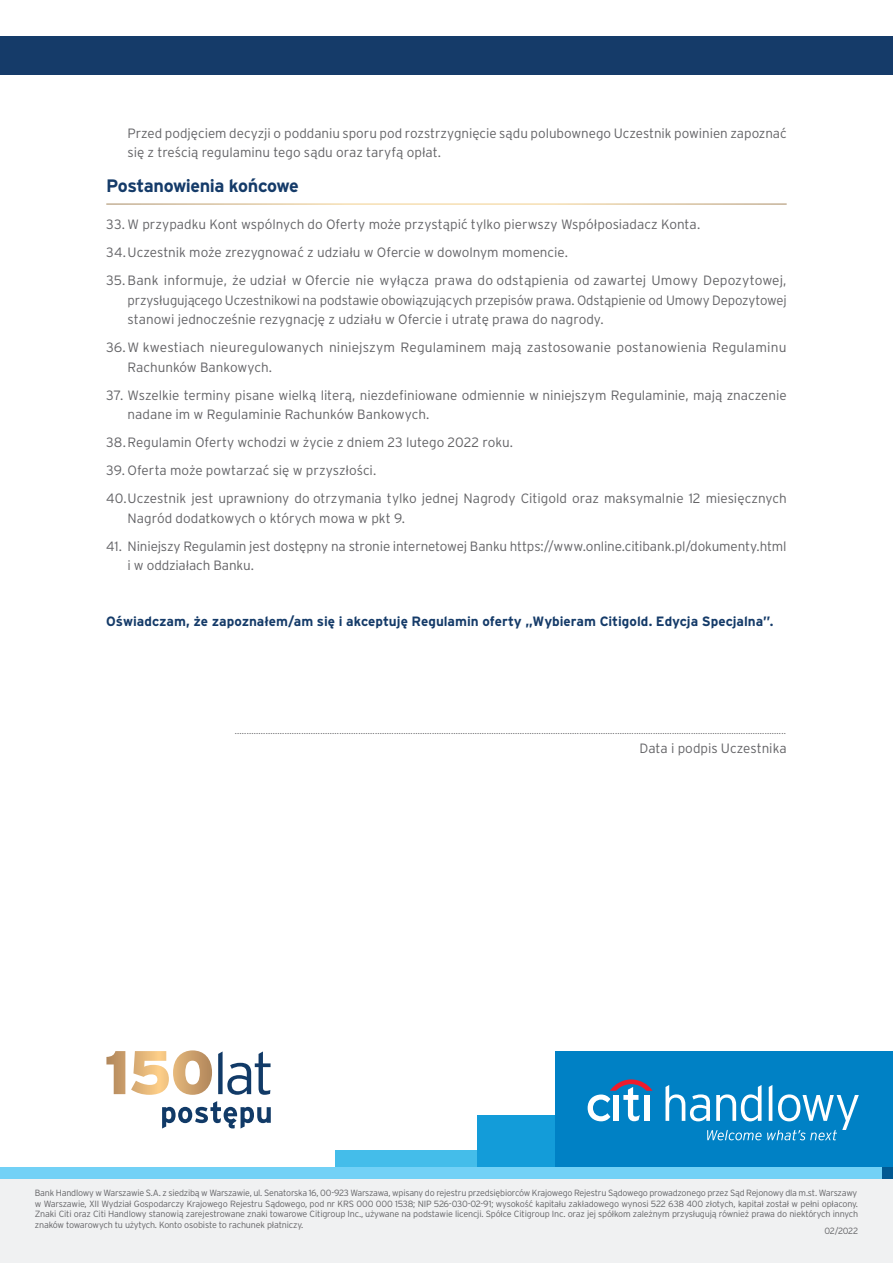
<style>
.page{position:relative;width:893px;height:1263px;background:#fff}
.page>*{position:absolute;margin:0;border:0;box-sizing:border-box;transform-origin:0 0}
.t1{font:700 18px "Interstate Pl";letter-spacing:-.03em;color:#153b69}
.t2{font:300 13.5px/19.5px "Interstate Pl";letter-spacing:-.005em;color:#636366}
.t3{font:700 13.5px "Interstate Pl";color:#153b69}
.t4{font:300 9px/10.5px "Interstate Pl";letter-spacing:-.02em;color:#636366;text-align:justify}
</style>
<div class="page">
<div style="left:0;top:37px;width:893px;height:38px;background:#153b69"></div>
<div style="left:0;top:1178px;width:893px;height:85px;background:#f0f1f2"></div>
<div style="left:336px;top:1150px;width:141px;height:17px;background:#44bdea"></div>
<div style="left:477px;top:1115px;width:78px;height:52px;background:#139cd9"></div>
<div style="left:881px;top:1167px;width:12px;height:12px;background:#015992"></div>
<div style="left:0;top:1167px;width:881px;height:12px;background:#72d1f6"></div>
<div style="left:555px;top:1051px;width:338px;height:116px;background:#0081c5"></div>
<svg style="left:665px;top:1085px;width:194px;height:55px"></svg>
<svg style="left:588px;top:1079px;width:64px;height:42px"></svg>
<div style="left:644px;top:1095px;width:5px;height:26px;background:#fff"></div>
<svg style="left:106px;top:1051px;width:19px;height:43px"></svg>
<svg style="left:131px;top:1050px;width:81px;height:45px"></svg>
<svg style="left:218px;top:1051px;width:53px;height:44px"></svg>
<svg style="left:162px;top:1101px;width:109px;height:28px"></svg>
<p class="t2" style="left:128px;top:123px;width:661px">Przed podjęciem decyzji o poddaniu sporu pod rozstrzygnięcie sądu polubownego Uczestnik powinien zapoznać się z treścią regulaminu tego sądu oraz taryfą opłat.</p>
<h1 class="t1" style="left:106px;top:175px;width:194px">Postanowienia końcowe</h1>
<p class="t2" style="left:106px;top:210px;width:682px;line-height:28px">33. W przypadku Kont wspólnych do Oferty może przystąpić tylko pierwszy Współposiadacz Konta.<br>34.Uczestnik może zrezygnować z udziału w Ofercie w dowolnym momencie.<br>35.Bank informuje, że udział w Ofercie nie wyłącza prawa do odstąpienia od zawartej Umowy Depozytowej,</p>
<p class="t2" style="left:128px;top:290px;width:661px">przysługującego Uczestnikowi na podstawie obowiązujących przepisów prawa. Odstąpienie od Umowy Depozytowej stanowi jednocześnie rezygnację z udziału w Ofercie i utratę prawa do nagrody.</p>
<p class="t2" style="left:128px;top:338px;width:660px;text-indent:-21px">36.W kwestiach nieuregulowanych niniejszym Regulaminem mają zastosowanie postanowienia Regulaminu<br>Rachunków Bankowych.</p>
<p class="t2" style="left:128px;top:385px;width:661px;text-indent:-21px">37. Wszelkie terminy pisane wielką literą, niezdefiniowane odmiennie w niniejszym Regulaminie, mają znaczenie nadane im w Regulaminie Rachunków Bankowych.</p>
<p class="t2" style="left:106px;top:433px;width:408px">38.Regulamin Oferty wchodzi w życie z dniem 23 lutego 2022 roku.</p>
<p class="t2" style="left:106px;top:456px;width:682px;line-height:28px">39. Oferta może powtarzać się w przyszłości.<br>40.Uczestnik jest uprawniony do otrzymania tylko jednej Nagrody Citigold oraz maksymalnie 12 miesięcznych</p>
<p class="t2" style="left:128px;top:508px;width:279px">Nagród dodatkowych o których mowa w pkt 9.</p>
<p class="t2" style="left:128px;top:536px;width:661px;text-indent:-21px">41. Niniejszy Regulamin jest dostępny na stronie internetowej Banku https://www.online.citibank.pl/dokumenty.html i w oddziałach Banku.</p>
<p class="t3" style="left:106px;top:614px;width:669px">Oświadczam, że zapoznałem/am się i akceptuję Regulamin oferty „Wybieram Citigold. Edycja Specjalna”.</p>
<p class="t4" style="left:235px;top:725px;width:553px">........................................................................................................................................................................................................................................</p>
<p class="t2" style="left:640px;top:739px;width:149px">Data i podpis Uczestnika</p>
<p class="t4" style="left:35px;top:1187px;width:825px">Bank Handlowy w Warszawie S.A. z siedzibą w Warszawie, ul. Senatorska 16, 00-923 Warszawa, wpisany do rejestru przedsiębiorców Krajowego Rejestru Sądowego prowadzonego przez Sąd Rejonowy dla m.st. Warszawy w Warszawie, XII Wydział Gospodarczy Krajowego Rejestru Sądowego, pod nr KRS 000 000 1538; NIP 526-030-02-91; wysokość kapitału zakładowego wynosi 522 638 400 złotych, kapitał został w pełni opłacony.<br>Znaki Citi oraz Citi Handlowy stanowią zarejestrowane znaki towarowe Citigroup Inc., używane na podstawie licencji. Spółce Citigroup Inc. oraz jej spółkom zależnym przysługują również prawa do niektórych innych znaków towarowych tu użytych. Konto osobiste to rachunek płatniczy.</p>
<p class="t4" style="left:824px;top:1226px;width:35px">02/2022</p>
</div>
